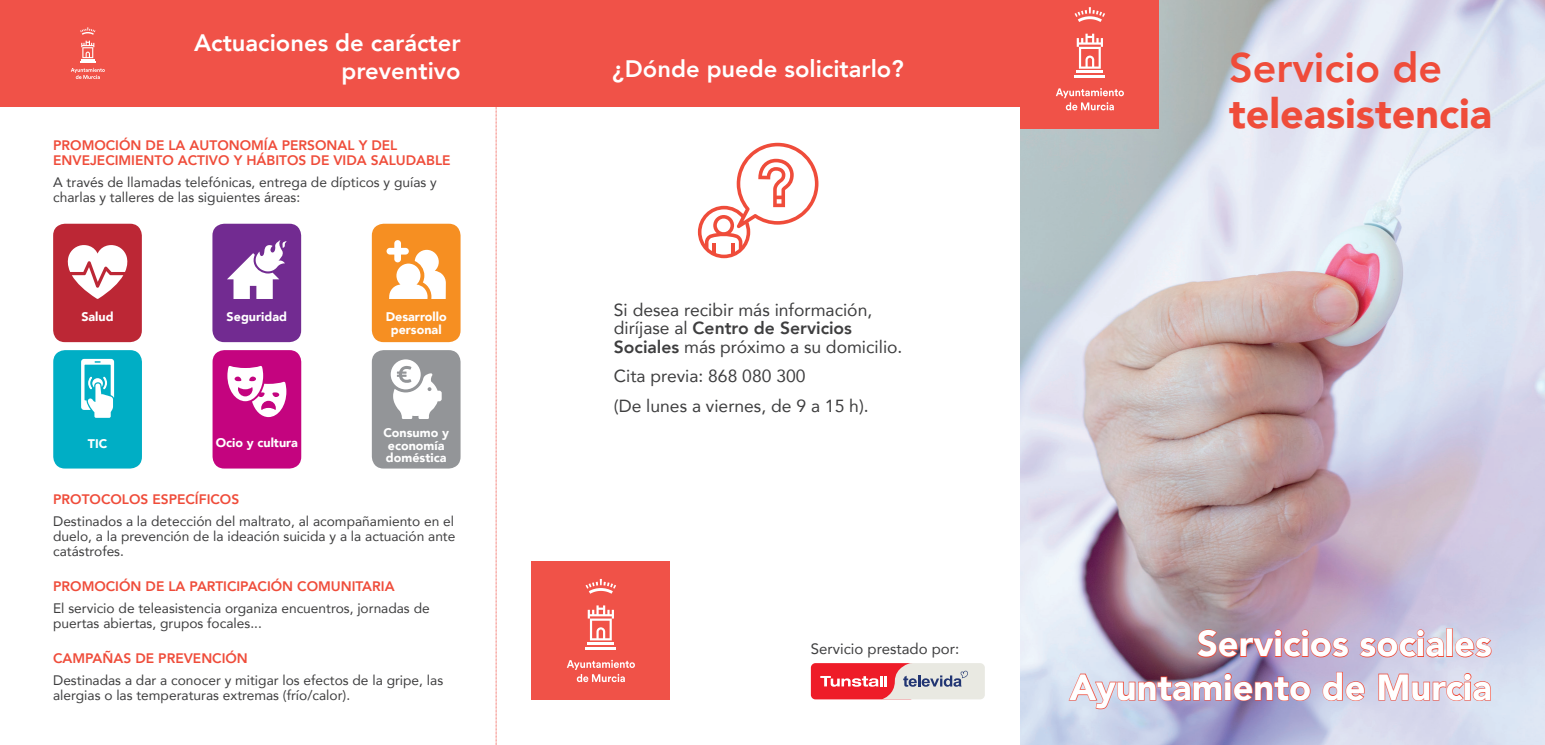
<style>
.page{position:relative;width:1545px;height:745px;background:#fff}
.page>*{position:absolute;margin:0;border:0;box-sizing:border-box;transform-origin:0 0}
.t1{font:900 41.25px "Avenir";color:#ef4c3a}
.t2{font:800 41.25px "Avenir";color:#ef4c3a}
.t3{font:900 36.25px/43.5px "Avenir";color:#fff;text-align:right}
.t4{font:800 23.75px/28.5px "Avenir";color:#fff;text-align:right}
.t5{font:17.5px/18.8px "Avenir";color:#3e3e3f}
.t6{font:15px "Avenir";color:#3e3e3f}
.t7{font:13.75px/15px "Avenir";color:#3e3e3f}
.t8{font:800 13.75px/15px "Avenir";color:#ef4c3a}
.t9{font:900 12.5px/12.5px "Avenir";color:#fff;text-align:center}
.s1{font-weight:800}
</style>
<div class="page">
<svg style="left:496px;top:106px;width:1px;height:639px"></svg>
<img style="left:1020px;top:0;width:525px;height:744px">
<svg style="left:698px;top:143px;width:120px;height:115px"></svg>
<hr style="left:731px;top:243px;width:4px;height:12px;background:#ef4c3a">
<div style="left:0;top:0;width:1137px;height:106px;background:#f05248"></div>
<div style="left:1020px;top:0;width:139px;height:128px;background:#f05248"></div>
<svg style="left:1056px;top:88px;width:68px;height:22px"></svg>
<hr style="left:1077px;top:71px;width:26px;height:2px;background:#fff">
<hr style="left:1074px;top:75px;width:31px;height:2px;background:#fff">
<svg style="left:1074px;top:7px;width:31px;height:15px"></svg>
<svg style="left:1077px;top:34px;width:26px;height:35px"></svg>
<div style="left:531px;top:560px;width:139px;height:139px;background:#f05248"></div>
<svg style="left:567px;top:659px;width:68px;height:22px"></svg>
<hr style="left:588px;top:642px;width:26px;height:2px;background:#fff">
<hr style="left:586px;top:646px;width:30px;height:2px;background:#fff">
<svg style="left:586px;top:579px;width:30px;height:14px"></svg>
<svg style="left:588px;top:605px;width:26px;height:35px"></svg>
<div style="left:811px;top:662px;width:103px;height:37px;background:#ee1c28;border-radius:5px"></div>
<svg style="left:820px;top:662px;width:165px;height:37px"></svg>
<div style="left:53px;top:223px;width:89px;height:119px;background:#bc2735;border-radius:12px"></div>
<svg style="left:68px;top:245px;width:59px;height:54px"></svg>
<div style="left:212px;top:223px;width:89px;height:119px;background:#722b91;border-radius:12px"></div>
<svg style="left:227px;top:240px;width:60px;height:59px"></svg>
<div style="left:372px;top:223px;width:89px;height:119px;background:#f68f22;border-radius:12px"></div>
<svg style="left:387px;top:240px;width:59px;height:59px"></svg>
<div style="left:53px;top:350px;width:89px;height:118px;background:#00aec5;border-radius:12px"></div>
<svg style="left:81px;top:358px;width:33px;height:59px"></svg>
<div style="left:213px;top:350px;width:88px;height:118px;background:#c4047f;border-radius:12px"></div>
<svg style="left:227px;top:366px;width:59px;height:51px"></svg>
<div style="left:372px;top:350px;width:89px;height:118px;background:#939598;border-radius:12px"></div>
<svg style="left:391px;top:359px;width:51px;height:60px"></svg>
<svg style="left:1196px;top:628px;width:153px;height:30px;background:#b8879c"></svg>
<svg style="left:1359px;top:628px;width:85px;height:29px;background:#d1acbe"></svg>
<div style="left:1446px;top:628px;width:7px;height:28px;border:1px solid #ef4c3a"></div>
<svg style="left:1454px;top:636px;width:38px;height:21px"></svg>
<svg style="left:1068px;top:671px;width:243px;height:38px;background:#b497b1"></svg>
<svg style="left:1322px;top:670px;width:43px;height:31px"></svg>
<svg style="left:1378px;top:671px;width:113px;height:30px;background:#dbb9c4"></svg>
<svg style="left:71px;top:68px;width:34px;height:11px"></svg>
<svg style="left:80px;top:27px;width:15px;height:8px"></svg>
<svg style="left:80px;top:41px;width:15px;height:21px"></svg>
<h3 class="t4" style="left:194px;top:28px;width:268px">Actuaciones de carácter preventivo</h3>
<p class="t8" style="left:53px;top:138px;width:399px">PROMOCIÓN DE LA AUTONOMÍA PERSONAL Y DEL<br>ENVEJECIMIENTO ACTIVO Y HÁBITOS DE VIDA SALUDABLE</p>
<p class="t7" style="left:53px;top:175px;width:385px">A través de llamadas telefónicas, entrega de dípticos y guías y charlas y talleres de las siguientes áreas:</p>
<p class="t9" style="left:81px;top:310px;width:34px">Salud</p>
<p class="t9" style="left:227px;top:310px;width:62px">Seguridad</p>
<p class="t9" style="left:386px;top:310px;width:62px">Desarrollo personal</p>
<p class="t9" style="left:88px;top:436px;width:21px">TIC</p>
<p class="t9" style="left:216px;top:435px;width:84px">Ocio y cultura</p>
<p class="t9" style="left:383px;top:426px;width:67px;text-align:left">Consumo y economía doméstica</p>
<p class="t8" style="left:53px;top:491px;width:188px">PROTOCOLOS ESPECÍFICOS</p>
<p class="t7" style="left:53px;top:512px;width:404px;text-align:justify">Destinados a la detección del maltrato, al acompañamiento en el duelo, a la prevención de la ideación suicida y a la actuación ante catástrofes.</p>
<p class="t8" style="left:53px;top:578px;width:343px">PROMOCIÓN DE LA PARTICIPACIÓN COMUNITARIA</p>
<p class="t7" style="left:53px;top:599px;width:378px">El servicio de teleasistencia organiza encuentros, jornadas de puertas abiertas, grupos focales...</p>
<p class="t8" style="left:53px;top:650px;width:196px">CAMPAÑAS DE PREVENCIÓN</p>
<p class="t7" style="left:53px;top:671px;width:392px">Destinadas a dar a conocer y mitigar los efectos de la gripe, las alergias o las temperaturas extremas (frío/calor).</p>
<h3 class="t4" style="left:613px;top:54px;width:293px">¿Dónde puede solicitarlo?</h3>
<p class="t5" style="left:614px;top:299px;width:290px">Si desea recibir más información, diríjase al <span class="s1">Centro de Servicios<br>Sociales</span> más próximo a su domicilio.</p>
<p class="t5" style="left:614px;top:361px;width:256px;line-height:29.4px">Cita previa: 868 080 300<br>(De lunes a viernes, de 9 a 15 h).</p>
<p class="t6" style="left:811px;top:636px;width:150px">Servicio prestado por:</p>
<h1 class="t2" style="left:1229px;top:35px;width:215px">Servicio de</h1>
<h1 class="t1" style="left:1229px;top:78px;width:264px">teleasistencia</h1>
<h2 class="t3" style="left:1069px;top:620px;width:424px">Servicios sociales<br>Ayuntamiento de Murcia</h2>
</div>
